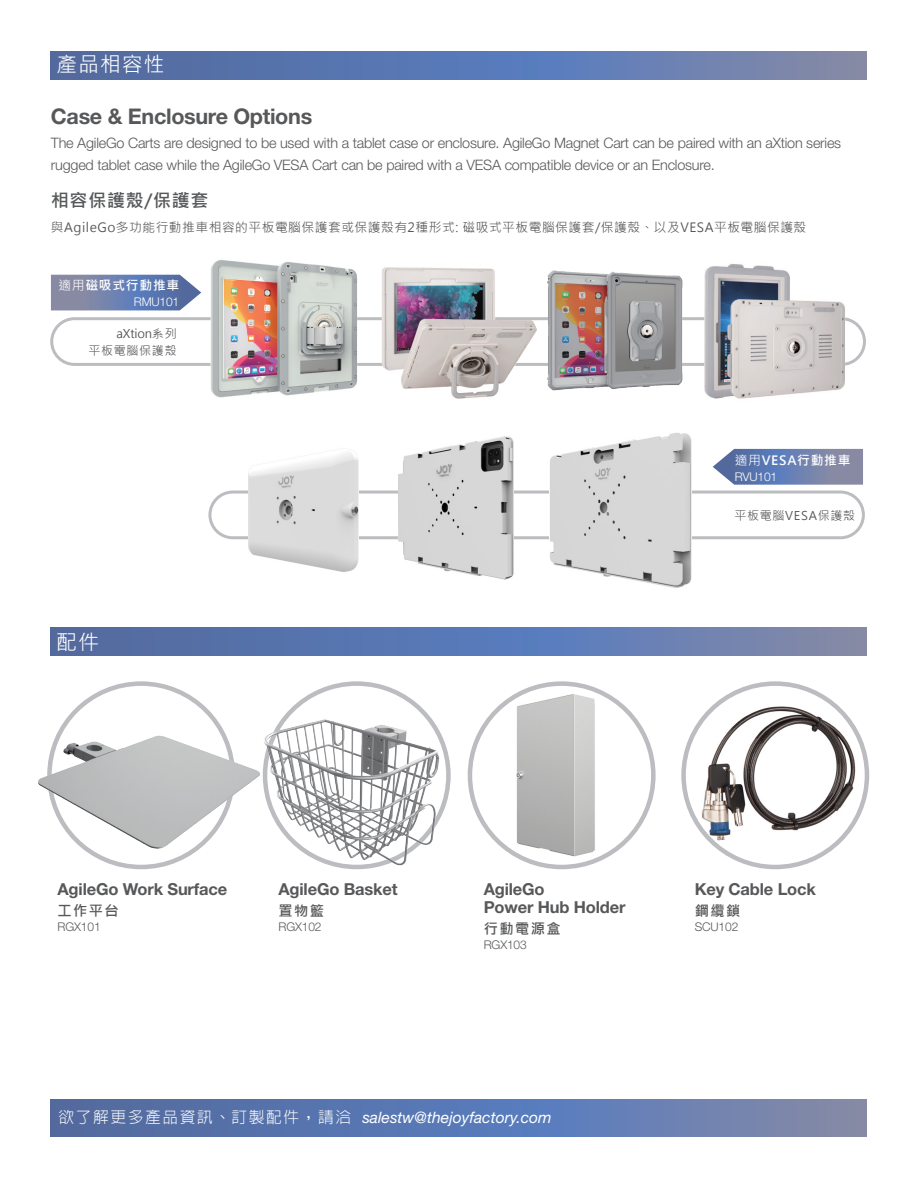
<style>
.page{position:relative;width:918px;height:1188px;background:#fff}
.page>*{position:absolute;margin:0;border:0;box-sizing:border-box;transform-origin:0 0}
.t1{font:700 21.6px "Helvetica Neue LT Std";letter-spacing:-.015em;color:#57585a}
.t2{font:21px "Microsoft Jheng Hei";letter-spacing:.04em;color:#fff}
.t3{font:700 18px "Microsoft Jheng Hei";letter-spacing:.04em;color:#57585a}
.t4{font:700 16.5px/18px "Helvetica Neue LT Std";letter-spacing:-.01em;color:#57585a}
.t5{font:italic 15.75px "Helvetica Neue LT Std";color:#fff}
.t6{font:300 14.4px/21.8px "Helvetica Neue LT Std";letter-spacing:-.015em;color:#57585a}
.t7{font:700 14.25px "Microsoft Jheng Hei";letter-spacing:.1em;color:#57585a}
.t8{font:12.75px "Microsoft Jheng Hei";letter-spacing:.04em;color:#57585a}
.t9{font:700 12.75px "Microsoft Jheng Hei";letter-spacing:.06em;color:#fff}
.t10{font:12px/17.2px "Microsoft Jheng Hei";letter-spacing:.06em;color:#57585a;text-align:right}
.t11{font:300 12px "Helvetica Neue LT Std";letter-spacing:-.01em;color:#57585a}
.t12{font:300 12px "Helvetica Neue LT Std";letter-spacing:-.015em;color:#fff}
.s1{font-weight:400}
.s2{font-family:"Lin Gothic";font-weight:300;font-style:normal}
</style>
<div class="page">
<svg style="left:713px;top:449px;width:150px;height:36px;background:#7788b1"></svg>
<svg style="left:51px;top:275px;width:150px;height:35px;background:#7586b1"></svg>
<div style="left:50px;top:317px;width:816px;height:49px;border:3px solid #bcbdc0;border-radius:23px"></div>
<svg style="left:51px;top:628px;width:816px;height:28px;background:#617aae"></svg>
<svg style="left:51px;top:1100px;width:816px;height:37px;background:#6079ae"></svg>
<svg style="left:51px;top:51px;width:816px;height:28px;background:#6079ae"></svg>
<img style="left:382px;top:267px;width:156px;height:132px">
<img style="left:538px;top:270px;width:157px;height:121px">
<img style="left:206px;top:260px;width:157px;height:138px">
<img style="left:701px;top:264px;width:148px;height:135px">
<div style="left:208px;top:491px;width:657px;height:48px;border:3px solid #bcbdc0;border-radius:23px"></div>
<img style="left:248px;top:452px;width:111px;height:120px">
<img style="left:398px;top:436px;width:115px;height:144px">
<img style="left:550px;top:433px;width:141px;height:155px">
<img style="left:470px;top:684px;width:183px;height:183px;border-radius:92px">
<div style="left:468px;top:681px;width:188px;height:188px;border:4px solid #bcbdc0;border-radius:50%"></div>
<img style="left:694px;top:688px;width:169px;height:170px">
<div style="left:681px;top:681px;width:188px;height:188px;border:4px solid #bcbdc0;border-radius:50%"></div>
<img style="left:262px;top:681px;width:187px;height:189px">
<img style="left:38px;top:652px;width:224px;height:218px">
<h2 class="t2" style="left:56px;top:52px;width:110px">產品相容性</h2>
<h1 class="t1" style="left:51px;top:103px;width:263px">Case &amp; Enclosure Options</h1>
<p class="t6" style="left:51px;top:132px;width:792px">The AgileGo Carts are designed to be used with a tablet case or enclosure. AgileGo Magnet Cart can be paired with an aXtion series rugged tablet case while the AgileGo VESA Cart can be paired with a VESA compatible device or an Enclosure.</p>
<p class="t3" style="left:51px;top:189px;width:159px">相容保護殼/保護套</p>
<p class="t8" style="left:51px;top:219px;width:757px">與AgileGo多功能行動推車相容的平板電腦保護套或保護殼有2種形式: 磁吸式平板電腦保護套/保護殼、以及VESA平板電腦保護殼</p>
<p class="t9" style="left:58px;top:278px;width:122px"><span class="s1">適用</span>磁吸式行動推車</p>
<p class="t12" style="left:134px;top:294px;width:47px">RMU101</p>
<p class="t10" style="left:88px;top:325px;width:90px">aXtion系列<br>平板電腦保護殼</p>
<h2 class="t2" style="left:56px;top:630px;width:44px">配件</h2>
<p class="t9" style="left:735px;top:453px;width:117px"><span class="s1">適用</span>VESA行動推車</p>
<p class="t12" style="left:735px;top:469px;width:44px">RVU101</p>
<p class="t10" style="left:734px;top:507px;width:122px">平板電腦VESA保護殼</p>
<p class="t4" style="left:58px;top:880px;width:171px">AgileGo Work Surface</p>
<p class="t7" style="left:58px;top:902px;width:63px">工作平台</p>
<p class="t11" style="left:58px;top:920px;width:45px">RGX101</p>
<p class="t4" style="left:278px;top:880px;width:121px">AgileGo Basket</p>
<p class="t7" style="left:278px;top:902px;width:47px">置物籃</p>
<p class="t11" style="left:278px;top:920px;width:45px">RGX102</p>
<p class="t4" style="left:484px;top:880px;width:143px">AgileGo<br>Power Hub Holder</p>
<p class="t7" style="left:484px;top:920px;width:78px">行動電源盒</p>
<p class="t11" style="left:484px;top:938px;width:45px">RGX103</p>
<p class="t5" style="left:58px;top:1108px;width:495px"><span class="s2">欲了解更多產品資訊、訂製配件，請洽</span> salestw@thejoyfactory.com</p>
<p class="t4" style="left:695px;top:880px;width:123px">Key Cable Lock</p>
<p class="t7" style="left:695px;top:902px;width:47px">鋼纜鎖</p>
<p class="t11" style="left:695px;top:920px;width:45px">SCU102</p>
</div>
